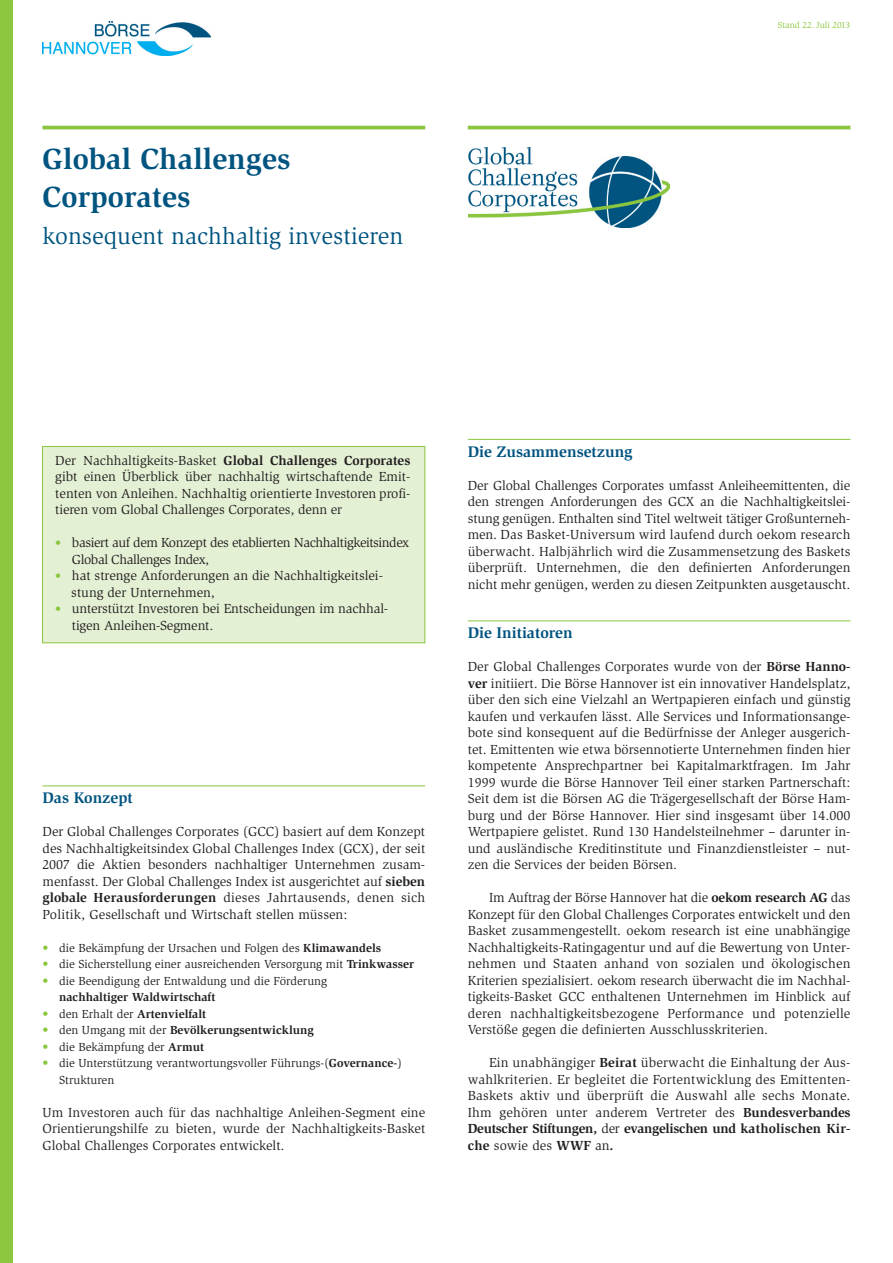
<style>
.page{position:relative;width:893px;height:1263px;background:#fff}
.page>*{position:absolute;margin:0;border:0;box-sizing:border-box;transform-origin:0 0}
.t1{font:700 30px/37.5px "Slimbach";letter-spacing:.005em;color:#005480}
.t2{font:24px "Slimbach";letter-spacing:.005em;color:#005480}
.t3{font:700 15.75px "Slimbach";color:#005480}
.t4{font:13.5px/16.5px "Slimbach";color:#231f20;text-align:justify}
.t5{font:13.5px/16.5px "Slimbach";letter-spacing:-.03em;color:#231f20}
.t6{font:12px/16.5px "Slimbach";color:#231f20}
.t7{font:700 12px "Slimbach";color:#231f20}
.t8{font:9px "Slimbach";color:#8bc63e}
.s1{font-weight:700}
.s2{font-size:12px;color:#8bc63e}
.s3{color:#8bc63e}
.s4{font-weight:400;color:#8bc63e}
.s5{font-weight:400}
</style>
<div class="page">
<div style="left:42px;top:446px;width:383px;height:197px;background:#e4f0d4;border:1px solid #8bc63e"></div>
<hr style="left:43px;top:786px;width:382px;height:1px;background:#8bc63e">
<hr style="left:468px;top:439px;width:382px;height:1px;background:#8bc63e">
<hr style="left:468px;top:621px;width:382px;height:1px;background:#8bc63e">
<hr style="left:43px;top:126px;width:382px;height:3px;background:#8bc63e">
<div style="left:0;top:0;width:13px;height:1263px;background:#8bc63e"></div>
<hr style="left:468px;top:126px;width:382px;height:3px;background:#8bc63e">
<img style="left:469px;top:147px;width:200px;height:81px">
<img style="left:42px;top:21px;width:169px;height:34px">
<h1 class="t1" style="left:43px;top:140px;width:250px">Global Challenges<br>Corporates</h1>
<h2 class="t2" style="left:43px;top:222px;width:362px">konsequent nachhaltig investieren</h2>
<p class="t8" style="left:778px;top:20px;width:74px">Stand 22. Juli 2013</p>
<p class="t4" style="left:55px;top:452px;width:357px">Der Nachhaltigkeits-Basket <span class="s1">Global Challenges Corporates </span>gibt einen Überblick über nachhaltig wirtschaftende Emit&shy;tenten von Anleihen. Nachhaltig orientierte Investoren profi&shy;tieren vom Global Challenges Corporates, denn er</p>
<p class="t5" style="left:72px;top:534px;width:339px;text-indent:-17px"><span class="s2">•</span> basiert auf dem Konzept des etablierten Nachhaltigkeitsindex<br>Global Challenges Index,</p>
<p class="t4" style="left:71px;top:567px;width:313px;text-indent:-16px"><span class="s2">•</span> hat strenge Anforderungen an die Nachhaltigkeitslei&shy;stung der Unternehmen,</p>
<p class="t4" style="left:72px;top:600px;width:318px;text-indent:-17px"><span class="s2">•</span> unterstützt Investoren bei Entscheidungen im nachhal&shy;tigen Anleihen-Segment.</p>
<p class="t3" style="left:43px;top:788px;width:92px">Das Konzept</p>
<p class="t4" style="left:43px;top:823px;width:384px">Der Global Challenges Corporates (GCC) basiert auf dem Konzept des Nachhaltigkeitsindex Global Challenges Index (GCX), der seit 2007 die Aktien besonders nachhaltiger Unternehmen zusam&shy;menfasst. Der Global Challenges Index ist ausgerichtet auf <span class="s1">sieben globale Herausforderungen</span> dieses Jahrtausends, denen sich Politik, Gesellschaft und Wirtschaft stellen müssen:</p>
<p class="t6" style="left:43px;top:939px;width:340px"><span class="s3">•</span> die Bekämpfung der Ursachen und Folgen des <span class="s1">Klimawandels</span></p>
<p class="t6" style="left:43px;top:956px;width:373px"><span class="s3">•</span> die Sicherstellung einer ausreichenden Versorgung mit <span class="s1">Trinkwasser</span></p>
<p class="t6" style="left:59px;top:972px;width:270px;text-indent:-16px"><span class="s3">•</span> die Beendigung der Entwaldung und die Förderung <span class="s1">nachhaltiger Waldwirtschaft</span></p>
<p class="t7" style="left:43px;top:1006px;width:165px"><span class="s4">•</span> <span class="s5">den Erhalt der</span> Artenvielfalt</p>
<p class="t7" style="left:43px;top:1023px;width:273px"><span class="s4">•</span> <span class="s5">den Umgang mit der</span> Bevölkerungsentwicklung</p>
<p class="t6" style="left:43px;top:1038px;width:163px"><span class="s3">•</span> die Bekämpfung der <span class="s1">Armut</span></p>
<p class="t6" style="left:59px;top:1055px;width:344px;text-indent:-16px"><span class="s3">•</span> die Unterstützung verantwortungsvoller Führungs-(<span class="s1">Governance-</span>)<br>Strukturen</p>
<p class="t4" style="left:43px;top:1104px;width:384px">Um Investoren auch für das nachhaltige Anleihen-Segment eine Orientierungshilfe zu bieten, wurde der Nachhaltigkeits-Basket Global Challenges Corporates entwickelt.</p>
<p class="t3" style="left:468px;top:442px;width:166px">Die Zusammensetzung</p>
<p class="t4" style="left:468px;top:477px;width:384px">Der Global Challenges Corporates umfasst Anleiheemittenten, die den strengen Anforderungen des GCX an die Nachhaltigkeitslei&shy;stung genügen. Enthalten sind Titel weltweit tätiger Großunterneh&shy;men. Das Basket-Universum wird laufend durch oekom research überwacht. Halbjährlich wird die Zusammensetzung des Baskets überprüft. Unternehmen, die den definierten Anforderungen nicht mehr genügen, werden zu diesen Zeitpunkten ausgetauscht.</p>
<p class="t3" style="left:468px;top:623px;width:106px">Die Initiatoren</p>
<p class="t4" style="left:468px;top:658px;width:384px">Der Global Challenges Corporates wurde von der <span class="s1">Börse Hanno&shy;ver</span> initiiert. Die Börse Hannover ist ein innovativer Handelsplatz, über den sich eine Vielzahl an Wertpapieren einfach und günstig kaufen und verkaufen lässt. Alle Services und Informationsange&shy;bote sind konsequent auf die Bedürfnisse der Anleger ausgerich&shy;tet. Emittenten wie etwa börsennotierte Unternehmen finden hier kompetente Ansprechpartner bei Kapitalmarktfragen. Im Jahr 1999 wurde die Börse Hannover Teil einer starken Partnerschaft:<br>Seit dem ist die Börsen AG die Trägergesellschaft der Börse Ham&shy;burg und der Börse Hannover. Hier sind insgesamt über 14.000<br>Wertpapiere gelistet. Rund 130 Handelsteilnehmer – darunter in&shy;und ausländische Kreditinstitute und Finanzdienstleister – nut&shy;zen die Services der beiden Börsen.</p>
<p class="t4" style="left:468px;top:889px;width:384px;text-indent:21px">Im Auftrag der Börse Hannover hat die <span class="s1">oekom research AG</span> das Konzept für den Global Challenges Corporates entwickelt und den Basket zusammengestellt. oekom research ist eine unabhängige Nachhaltigkeits-Ratingagentur und auf die Bewertung von Unter&shy;nehmen und Staaten anhand von sozialen und ökologischen Kriterien spezialisiert. oekom research überwacht die im Nachhal&shy;tigkeits-Basket GCC enthaltenen Unternehmen im Hinblick auf deren nachhaltigkeitsbezogene Performance und potenzielle Verstöße gegen die definierten Ausschlusskriterien.</p>
<p class="t4" style="left:468px;top:1054px;width:384px;text-indent:21px">Ein unabhängiger <span class="s1">Beirat</span> überwacht die Einhaltung der Aus&shy;wahlkriterien. Er begleitet die Fortentwicklung des Emittenten-Baskets aktiv und überprüft die Auswahl alle sechs Monate.<br>Ihm gehören unter anderem Vertreter des <span class="s1">Bundesverbandes Deutscher Stiftungen,</span> der <span class="s1">evangelischen und katholischen Kir&shy;che</span> sowie des <span class="s1">WWF</span> an<span class="s1">.</span></p>
</div>
